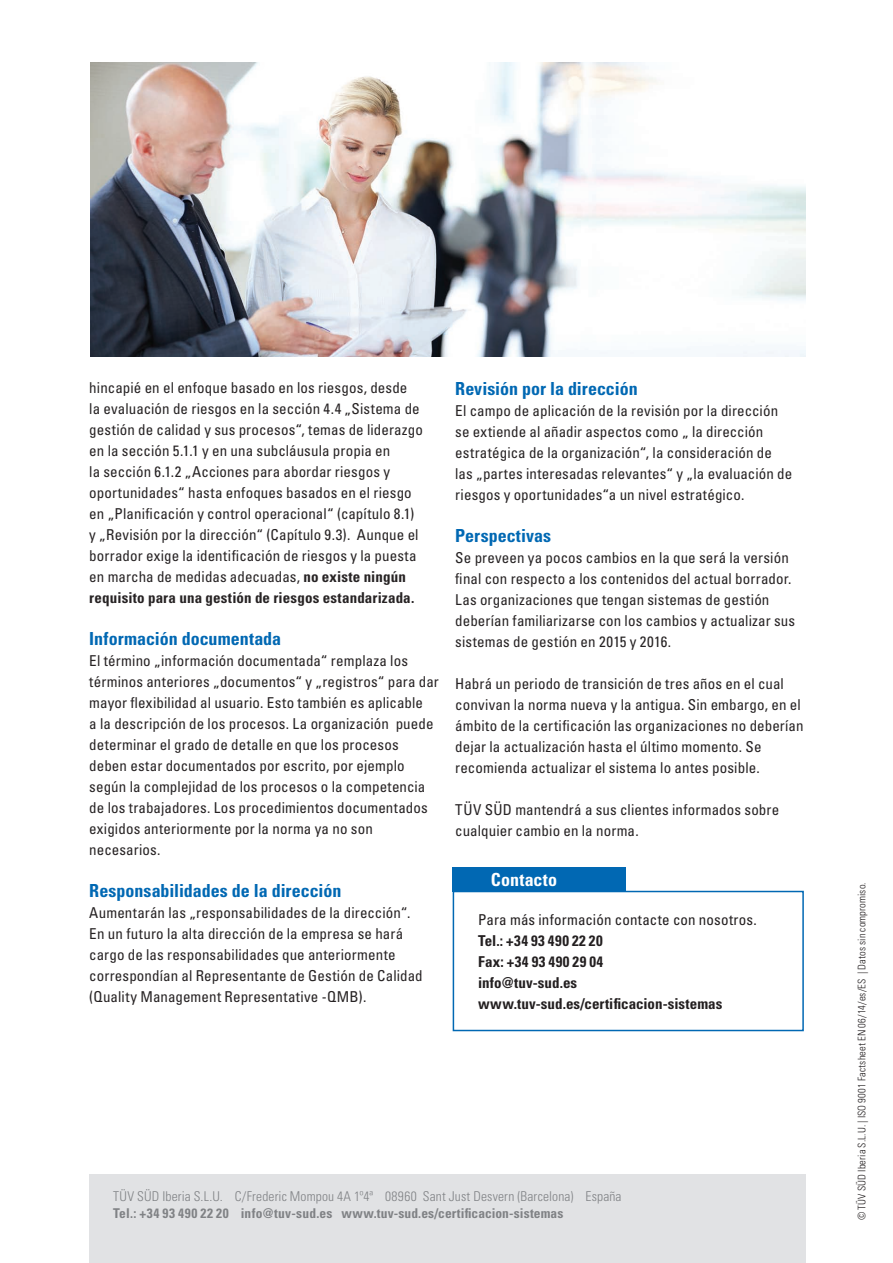
<style>
.page{position:relative;width:893px;height:1263px;background:#fff}
.page>*{position:absolute;margin:0;border:0;box-sizing:border-box;transform-origin:0 0}
.t1{font:700 condensed 18px "Univers LT Std";color:#0168b3}
.t2{font:700 condensed 18px "Univers LT Std";letter-spacing:.01em;color:#fff}
.t3{font:condensed 15px/21px "Univers LT Std";letter-spacing:.01em;color:#272324}
.t4{font:700 condensed 15px/21px "Univers LT Std";letter-spacing:.01em;color:#231f20}
.t5{font:condensed 15px "Univers LT Std";letter-spacing:.01em;color:#231f20}
.t6{font:300 condensed 13.5px "Univers LT Std";letter-spacing:.015em;color:#808285}
.t7{font:700 condensed 13.5px "Univers LT Std";letter-spacing:.01em;color:#808285}
.t8{font:300 condensed 10.5px "Univers LT Std";letter-spacing:.015em;color:#231f20}
.s1{font-weight:700}
</style>
<div class="page">
<div style="left:89px;top:1174px;width:716px;height:89px;background:#e1e2e4"></div>
<div style="left:453px;top:891px;width:351px;height:140px;border:2px solid #0168b3"></div>
<div style="left:453px;top:867px;width:173px;height:25px;background:#0168b3"></div>
<img style="left:90px;top:63px;width:715px;height:294px">
<p class="t3" style="left:89px;top:377px;width:335px">hincapié en el enfoque basado en los riesgos, desde<br>la evaluación de riesgos en la sección 4.4 „Sistema de gestión de calidad y sus procesos“, temas de liderazgo en la sección 5.1.1 y en una subcláusula propia en<br>la sección 6.1.2 „Acciones para abordar riesgos y oportunidades“ hasta enfoques basados en el riesgo en „Planificación y control operacional“ (capítulo 8.1) y „Revisión por la dirección“ (Capítulo 9.3). Aunque el borrador exige la identificación de riesgos y la puesta en marcha de medidas adecuadas, <span class="s1">no existe ningún requisito para una gestión de riesgos estandarizada.</span></p>
<p class="t1" style="left:89px;top:627px;width:193px">Información documentada</p>
<p class="t3" style="left:89px;top:650px;width:351px">El término „información documentada“ remplaza los términos anteriores „documentos“ y „registros“ para dar mayor flexibilidad al usuario. Esto también es aplicable<br>a la descripción de los procesos. La organización puede determinar el grado de detalle en que los procesos deben estar documentados por escrito, por ejemplo según la complejidad de los procesos o la competencia de los trabajadores. Los procedimientos documentados exigidos anteriormente por la norma ya no son necesarios.</p>
<p class="t1" style="left:89px;top:879px;width:254px">Responsabilidades de la dirección</p>
<p class="t3" style="left:89px;top:902px;width:335px">Aumentarán las „responsabilidades de la dirección“.<br>En un futuro la alta dirección de la empresa se hará cargo de las responsabilidades que anteriormente correspondían al Representante de Gestión de Calidad (Quality Management Representative -QMB).</p>
<p class="t1" style="left:455px;top:377px;width:184px">Revisión por la dirección</p>
<p class="t3" style="left:455px;top:400px;width:338px">El campo de aplicación de la revisión por la dirección se extiende al añadir aspectos como „ la dirección estratégica de la organización“, la consideración de las „partes interesadas relevantes“ y „la evaluación de riesgos y oportunidades“a un nivel estratégico.</p>
<p class="t1" style="left:455px;top:524px;width:97px">Perspectivas</p>
<p class="t3" style="left:455px;top:547px;width:341px">Se preveen ya pocos cambios en la que será la versión final con respecto a los contenidos del actual borrador.<br>Las organizaciones que tengan sistemas de gestión deberían familiarizarse con los cambios y actualizar sus sistemas de gestión en 2015 y 2016.</p>
<p class="t3" style="left:455px;top:673px;width:350px">Habrá un periodo de transición de tres años en el cual convivan la norma nueva y la antigua. Sin embargo, en el ámbito de la certificación las organizaciones no deberían dejar la actualización hasta el último momento. Se recomienda actualizar el sistema lo antes posible.</p>
<p class="t3" style="left:455px;top:799px;width:325px">TÜV SÜD mantendrá a sus clientes informados sobre cualquier cambio en la norma.</p>
<p class="t2" style="left:491px;top:868px;width:68px">Contacto</p>
<p class="t5" style="left:478px;top:910px;width:280px">Para más información contacte con nosotros.</p>
<p class="t4" style="left:478px;top:930px;width:246px">Tel.: +34 93 490 22 20<br>Fax: +34 93 490 29 04<br>info@tuv-sud.es www.tuv-sud.es/certificacion-sistemas</p>
<p class="t6" style="left:113px;top:1188px;width:510px">TÜV SÜD Iberia S.L.U. C/Frederic Mompou 4A 1º4ª 08960 Sant Just Desvern (Barcelona) España</p>
<p class="t7" style="left:113px;top:1205px;width:452px">Tel.: +34 93 490 22 20 info@tuv-sud.es www.tuv-sud.es/certificacion-sistemas</p>
<p class="t8" style="left:855px;top:1220px;width:339px;rotate:-90deg">© TÜV SÜD Iberia S.L.U. | ISO 9001 Factsheet EN 06/14/es/ES | Datos sin compromiso.</p>
</div>
